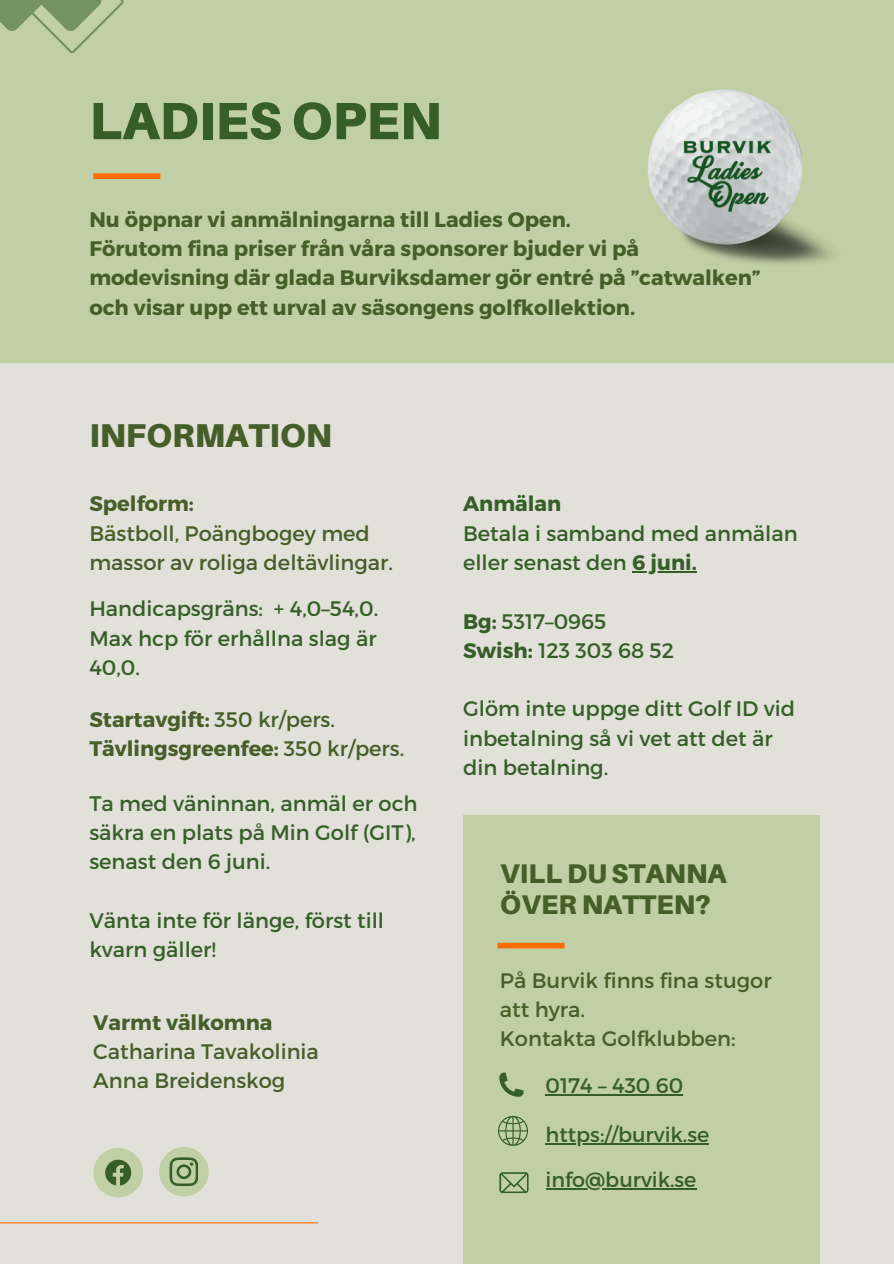
<style>
.page{position:relative;width:894px;height:1264px;background:#fff}
.page>*{position:absolute;margin:0;border:0;box-sizing:border-box;transform-origin:0 0}
.t1{font:900 52.5px "Aileron";color:#355f27}
.t2{font:900 33px "Aileron";color:#465e28}
.t3{font:900 27px/31.5px "Aileron";color:#465e28}
.t4{font:21px/29.2px "Montserrat";color:#355f27}
.t5{font:700 21px/29.2px "Montserrat";color:#465e28}
.t6{font:21px/29.2px "Montserrat";color:#465e28}
.t7{font:700 21px "Montserrat";color:#355f27}
.t8{font:20.7px "Montserrat";color:#355f27}
.s1{font-weight:400}
.s2{font-weight:700}
</style>
<div class="page">
<div style="left:0;top:0;width:893px;height:1263px;background:#e1e0d9"></div>
<div style="left:1px;top:0;width:892px;height:362px;background:#c1cfa5"></div>
<svg style="left:0;top:0;width:123px;height:53px"></svg>
<div style="left:93px;top:173px;width:67px;height:6px;background:#ff6c01"></div>
<img style="left:647px;top:89px;width:185px;height:175px">
<img style="left:655px;top:121px;width:147px;height:117px">
<hr style="left:632px;top:571px;width:64px;height:1px;background:#355f27">
<div style="left:463px;top:815px;width:356px;height:448px;background:#c1cfa5"></div>
<div style="left:497px;top:942px;width:67px;height:6px;background:#ff6c01"></div>
<svg style="left:499px;top:1172px;width:29px;height:20px"></svg>
<svg style="left:498px;top:1115px;width:30px;height:31px"></svg>
<svg style="left:499px;top:1072px;width:24px;height:24px"></svg>
<hr style="left:545px;top:1142px;width:164px;height:2px;background:#355f27">
<hr style="left:545px;top:1188px;width:151px;height:1px;background:#355f27">
<hr style="left:545px;top:1094px;width:138px;height:1px;background:#355f27">
<hr style="left:0;top:1222px;width:318px;height:1px;background:#ff6c01">
<div style="left:93px;top:1147px;width:50px;height:50px;background:#c1cfa5;border-radius:50%"></div>
<svg style="left:105px;top:1159px;width:26px;height:26px"></svg>
<div style="left:159px;top:1146px;width:50px;height:50px;background:#c1cfa5;border-radius:50%"></div>
<svg style="left:169px;top:1157px;width:29px;height:28px"></svg>
<h1 class="t1" style="left:89px;top:88px;width:353px">LADIES OPEN</h1>
<h4 class="t5" style="left:89px;top:203px;width:672px">Nu öppnar vi anmälningarna till Ladies Open.<br>Förutom fina priser från våra sponsorer bjuder vi på modevisning där glada Burviksdamer gör entré på ”catwalken” och visar upp ett urval av säsongens golfkollektion.</h4>
<h2 class="t2" style="left:89px;top:415px;width:244px">INFORMATION</h2>
<p class="t5" style="left:89px;top:488px;width:106px">Spelform:</p>
<p class="t6" style="left:89px;top:517px;width:305px">Bästboll, Poängbogey med massor av roliga deltävlingar.</p>
<p class="t4" style="left:89px;top:593px;width:290px">Handicapsgräns: + 4,0–54,0.</p>
<p class="t4" style="left:89px;top:622px;width:289px">Max hcp för erhållna slag är<br>40,0.</p>
<p class="t5" style="left:89px;top:704px;width:247px">Startavgift: <span class="s1">350 kr/pers.</span></p>
<p class="t5" style="left:89px;top:733px;width:316px">Tävlingsgreenfee: <span class="s1">350 kr/pers.</span></p>
<p class="t4" style="left:89px;top:787px;width:330px;text-align:justify">Ta med väninnan, anmäl er och säkra en plats på Min Golf (GIT), senast den 6 juni.</p>
<p class="t4" style="left:89px;top:904px;width:296px">Vänta inte för länge, först till kvarn gäller!</p>
<p class="t5" style="left:93px;top:1006px;width:181px">Varmt välkomna</p>
<p class="t6" style="left:93px;top:1035px;width:227px">Catharina Tavakolinia</p>
<p class="t6" style="left:93px;top:1065px;width:193px">Anna Breidenskog</p>
<p class="t7" style="left:463px;top:490px;width:100px">Anmälan</p>
<p class="t4" style="left:463px;top:517px;width:336px">Betala i samband med anmälan eller senast den <span class="s2">6 juni.</span></p>
<p class="t4" style="left:463px;top:605px;width:144px"><span class="s2">Bg:</span> 5317–0965</p>
<p class="t4" style="left:463px;top:634px;width:212px"><span class="s2">Swish:</span> 123 303 68 52</p>
<p class="t4" style="left:463px;top:693px;width:333px">Glöm inte uppge ditt Golf ID vid inbetalning så vi vet att det är</p>
<p class="t4" style="left:463px;top:751px;width:147px">din betalning.</p>
<h3 class="t3" style="left:499px;top:857px;width:228px">VILL DU STANNA<br>ÖVER NATTEN?</h3>
<p class="t6" style="left:499px;top:964px;width:273px">På Burvik finns fina stugor att hyra.</p>
<p class="t6" style="left:499px;top:1023px;width:237px">Kontakta Golfklubben:</p>
<p class="t4" style="left:545px;top:1069px;width:139px">0174 – 430 60</p>
<p class="t8" style="left:545px;top:1120px;width:165px">https://burvik.se</p>
<p class="t8" style="left:545px;top:1166px;width:152px">info@burvik.se</p>
</div>
